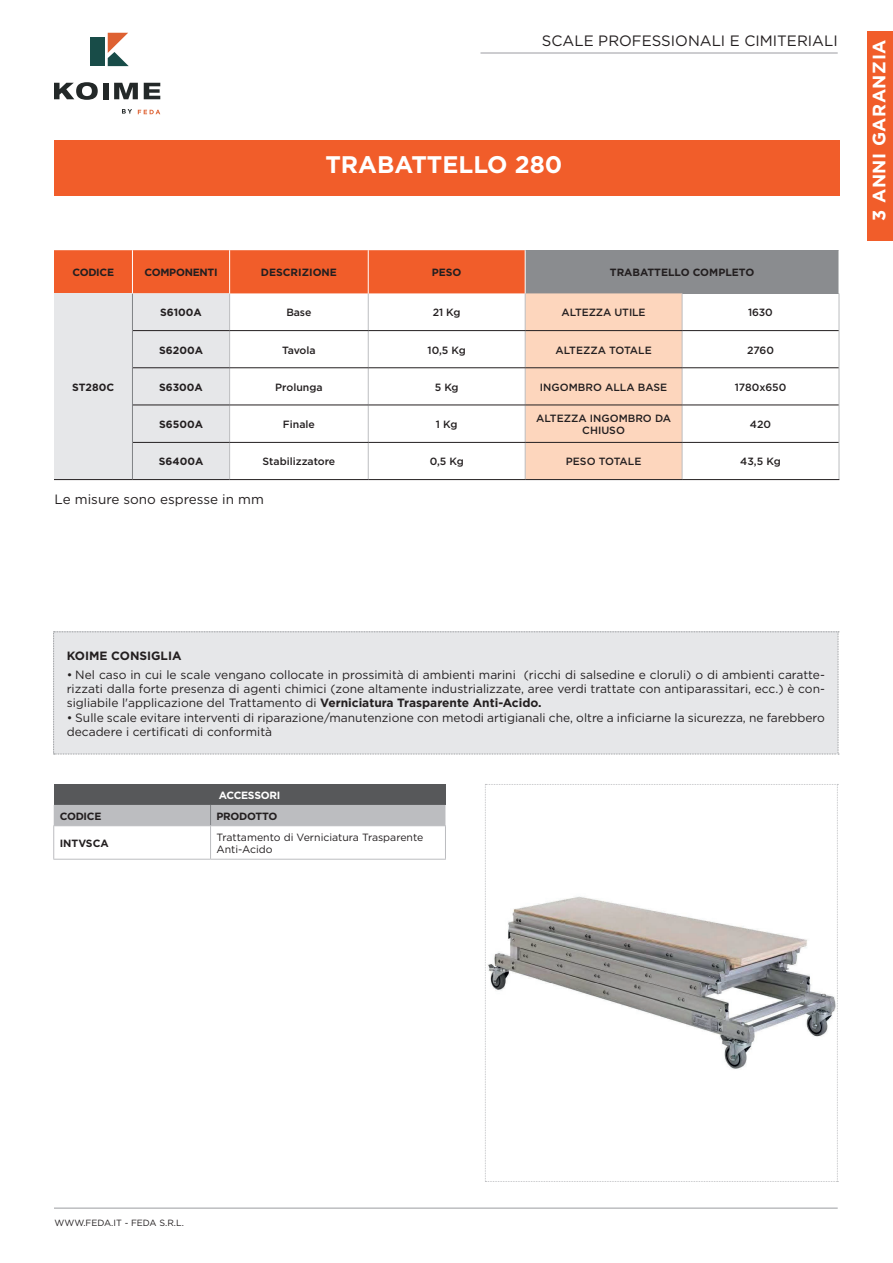
<style>
.page{position:relative;width:893px;height:1263px;background:#fff}
.page>*{position:absolute;margin:0;border:0;box-sizing:border-box;transform-origin:0 0}
.t1{font:700 24px "Gotham HTF";color:#fff}
.t2{font:700 18px "Gotham HTF";letter-spacing:.03em;color:#fff}
.t3{font:15px "Gotham HTF";color:#231f20}
.t4{font:13.5px "Gotham HTF";color:#231f20}
.t5{font:12px/14.4px "Gotham HTF";color:#231f20;text-align:justify}
.t6{font:700 12px "Gotham HTF";color:#231f20}
.t7{font:500 10.5px/12.6px "Gotham HTF";color:#231f20;text-align:center}
.t8{font:700 10.5px "Gotham HTF";color:#231f20}
.t9{font:10.5px/12.6px "Gotham HTF";color:#231f20}
.t10{font:700 10.5px "Gotham HTF";letter-spacing:-.025em;color:#231f20}
.t11{font:700 10.5px "Gotham HTF";letter-spacing:-.025em;color:#fff}
.t12{font:9px "Gotham HTF";color:#231f20}
.s1{font-weight:700}
</style>
<div class="page">
<svg style="left:54px;top:82px;width:44px;height:18px"></svg>
<div style="left:103px;top:83px;width:5px;height:16px;background:#232828"></div>
<svg style="left:114px;top:83px;width:24px;height:16px"></svg>
<svg style="left:144px;top:83px;width:16px;height:16px"></svg>
<div style="left:90px;top:38px;width:14px;height:28px;background:#184c48"></div>
<svg style="left:108px;top:33px;width:21px;height:33px"></svg>
<svg style="left:122px;top:109px;width:10px;height:5px"></svg>
<svg style="left:138px;top:110px;width:22px;height:4px"></svg>
<hr style="left:54px;top:1207px;width:784px;height:2px;background:#bcbdc0">
<hr style="left:480px;top:52px;width:358px;height:2px;background:#bcbdc0">
<div style="left:867px;top:31px;width:26px;height:210px;background:#f15d2a"></div>
<div style="left:54px;top:140px;width:786px;height:56px;background:#f15d2a"></div>
<div style="left:525px;top:250px;width:314px;height:43px;background:#8a8c8f"></div>
<svg style="left:54px;top:250px;width:628px;height:229px"></svg>
<hr style="left:229px;top:293px;width:1px;height:37px;background:#bcbdc0">
<hr style="left:368px;top:293px;width:1px;height:37px;background:#bcbdc0">
<hr style="left:525px;top:293px;width:1px;height:37px;background:#bcbdc0">
<hr style="left:682px;top:293px;width:1px;height:37px;background:#bcbdc0">
<hr style="left:839px;top:293px;width:1px;height:38px;background:#bcbdc0">
<hr style="left:229px;top:331px;width:1px;height:36px;background:#bcbdc0">
<hr style="left:368px;top:331px;width:1px;height:36px;background:#bcbdc0">
<hr style="left:525px;top:331px;width:1px;height:36px;background:#bcbdc0">
<hr style="left:682px;top:331px;width:1px;height:36px;background:#bcbdc0">
<hr style="left:839px;top:331px;width:1px;height:37px;background:#bcbdc0">
<hr style="left:229px;top:368px;width:1px;height:37px;background:#bcbdc0">
<hr style="left:368px;top:368px;width:1px;height:37px;background:#bcbdc0">
<hr style="left:525px;top:368px;width:1px;height:37px;background:#bcbdc0">
<hr style="left:682px;top:368px;width:1px;height:37px;background:#bcbdc0">
<hr style="left:839px;top:368px;width:1px;height:37px;background:#bcbdc0">
<hr style="left:229px;top:405px;width:1px;height:37px;background:#bcbdc0">
<hr style="left:368px;top:405px;width:1px;height:37px;background:#bcbdc0">
<hr style="left:525px;top:405px;width:1px;height:37px;background:#bcbdc0">
<hr style="left:682px;top:405px;width:1px;height:37px;background:#bcbdc0">
<hr style="left:839px;top:405px;width:1px;height:37px;background:#bcbdc0">
<hr style="left:229px;top:443px;width:1px;height:36px;background:#bcbdc0">
<hr style="left:368px;top:443px;width:1px;height:36px;background:#bcbdc0">
<hr style="left:525px;top:443px;width:1px;height:36px;background:#bcbdc0">
<hr style="left:682px;top:443px;width:1px;height:36px;background:#bcbdc0">
<hr style="left:839px;top:442px;width:1px;height:37px;background:#bcbdc0">
<hr style="left:229px;top:250px;width:1px;height:43px;background:#fff">
<hr style="left:368px;top:250px;width:1px;height:43px;background:#fff">
<hr style="left:525px;top:250px;width:1px;height:43px;background:#fff">
<hr style="left:132px;top:293px;width:1px;height:38px;background:#808285">
<hr style="left:132px;top:331px;width:1px;height:37px;background:#808285">
<hr style="left:132px;top:368px;width:1px;height:37px;background:#808285">
<hr style="left:132px;top:405px;width:1px;height:37px;background:#808285">
<hr style="left:132px;top:442px;width:1px;height:37px;background:#808285">
<hr style="left:132px;top:250px;width:1px;height:43px;background:#fff">
<hr style="left:133px;top:330px;width:97px;height:1px;background:#231f20">
<hr style="left:230px;top:330px;width:138px;height:1px;background:#231f20">
<hr style="left:368px;top:330px;width:157px;height:1px;background:#231f20">
<hr style="left:525px;top:330px;width:157px;height:1px;background:#231f20">
<hr style="left:682px;top:330px;width:157px;height:1px;background:#231f20">
<hr style="left:133px;top:367px;width:97px;height:1px;background:#231f20">
<hr style="left:230px;top:367px;width:138px;height:1px;background:#231f20">
<hr style="left:368px;top:367px;width:157px;height:1px;background:#231f20">
<hr style="left:525px;top:367px;width:157px;height:1px;background:#231f20">
<hr style="left:682px;top:367px;width:157px;height:1px;background:#231f20">
<hr style="left:133px;top:405px;width:97px;height:1px;background:#231f20">
<hr style="left:230px;top:405px;width:138px;height:1px;background:#231f20">
<hr style="left:368px;top:405px;width:157px;height:1px;background:#231f20">
<hr style="left:525px;top:405px;width:157px;height:1px;background:#231f20">
<hr style="left:682px;top:405px;width:157px;height:1px;background:#231f20">
<hr style="left:133px;top:442px;width:97px;height:1px;background:#231f20">
<hr style="left:230px;top:442px;width:138px;height:1px;background:#231f20">
<hr style="left:368px;top:442px;width:157px;height:1px;background:#231f20">
<hr style="left:525px;top:442px;width:157px;height:1px;background:#231f20">
<hr style="left:682px;top:442px;width:157px;height:1px;background:#231f20">
<hr style="left:54px;top:479px;width:78px;height:1px;background:#231f20">
<hr style="left:132px;top:479px;width:98px;height:1px;background:#231f20">
<hr style="left:230px;top:479px;width:138px;height:1px;background:#231f20">
<hr style="left:368px;top:479px;width:157px;height:1px;background:#231f20">
<hr style="left:525px;top:479px;width:157px;height:1px;background:#231f20">
<hr style="left:682px;top:479px;width:157px;height:1px;background:#231f20">
<svg style="left:485px;top:784px;width:353px;height:398px"></svg>
<div style="left:54px;top:784px;width:391px;height:21px;background:#57585a"></div>
<div style="left:54px;top:805px;width:391px;height:20px;background:#bcbdc0"></div>
<hr style="left:53px;top:825px;width:158px;height:1px;background:#bcbdc0">
<hr style="left:211px;top:825px;width:235px;height:1px;background:#bcbdc0">
<hr style="left:53px;top:859px;width:158px;height:1px;background:#bcbdc0">
<hr style="left:211px;top:859px;width:235px;height:1px;background:#bcbdc0">
<hr style="left:53px;top:826px;width:1px;height:33px;background:#bcbdc0">
<hr style="left:210px;top:826px;width:1px;height:33px;background:#bcbdc0">
<hr style="left:445px;top:826px;width:1px;height:33px;background:#bcbdc0">
<div style="left:53px;top:631px;width:786px;height:124px;background:#e6e7e9"></div>
<p class="t3" style="left:542px;top:33px;width:297px">SCALE PROFESSIONALI E CIMITERIALI</p>
<h2 class="t2" style="left:869px;top:221px;width:183px;rotate:-90deg">3 ANNI GARANZIA</h2>
<p class="t1" style="left:325px;top:151px;width:239px">TRABATTELLO 280</p>
<p class="t8" style="left:72px;top:266px;width:43px">CODICE</p>
<p class="t10" style="left:144px;top:266px;width:75px">COMPONENTI</p>
<p class="t8" style="left:261px;top:266px;width:78px">DESCRIZIONE</p>
<p class="t8" style="left:432px;top:266px;width:31px">PESO</p>
<p class="t8" style="left:610px;top:266px;width:146px">TRABATTELLO COMPLETO</p>
<p class="t8" style="left:72px;top:381px;width:43px">ST280C</p>
<p class="t8" style="left:160px;top:307px;width:43px">S6100A</p>
<p class="t7" style="left:286px;top:306px;width:27px">Base</p>
<p class="t7" style="left:433px;top:306px;width:29px">21 Kg</p>
<p class="t7" style="left:562px;top:306px;width:86px">ALTEZZA UTILE</p>
<p class="t7" style="left:748px;top:306px;width:26px">1630</p>
<p class="t8" style="left:159px;top:344px;width:45px">S6200A</p>
<p class="t7" style="left:282px;top:343px;width:35px">Tavola</p>
<p class="t7" style="left:428px;top:343px;width:40px">10,5 Kg</p>
<p class="t7" style="left:555px;top:343px;width:98px">ALTEZZA TOTALE</p>
<p class="t7" style="left:747px;top:343px;width:29px">2760</p>
<p class="t8" style="left:159px;top:381px;width:45px">S6300A</p>
<p class="t7" style="left:275px;top:381px;width:49px">Prolunga</p>
<p class="t7" style="left:435px;top:381px;width:25px">5 Kg</p>
<p class="t7" style="left:540px;top:381px;width:129px">INGOMBRO ALLA BASE</p>
<p class="t7" style="left:735px;top:381px;width:53px">1780x650</p>
<p class="t8" style="left:159px;top:418px;width:45px">S6500A</p>
<p class="t7" style="left:283px;top:418px;width:33px">Finale</p>
<p class="t7" style="left:436px;top:418px;width:23px">1 Kg</p>
<p class="t7" style="left:536px;top:412px;width:136px">ALTEZZA INGOMBRO DA<br>CHIUSO</p>
<p class="t7" style="left:750px;top:418px;width:23px">420</p>
<p class="t8" style="left:159px;top:456px;width:46px">S6400A</p>
<p class="t7" style="left:263px;top:455px;width:74px">Stabilizzatore</p>
<p class="t7" style="left:430px;top:455px;width:36px">0,5 Kg</p>
<p class="t7" style="left:566px;top:455px;width:77px">PESO TOTALE</p>
<p class="t7" style="left:740px;top:455px;width:42px">43,5 Kg</p>
<p class="t4" style="left:55px;top:492px;width:211px">Le misure sono espresse in mm</p>
<p class="t6" style="left:67px;top:649px;width:116px">KOIME CONSIGLIA</p>
<p class="t5" style="left:67px;top:667px;width:760px">• Nel caso in cui le scale vengano collocate in prossimità di ambienti marini (ricchi di salsedine e cloruli) o di ambienti caratte&shy;rizzati dalla forte presenza di agenti chimici (zone altamente industrializzate, aree verdi trattate con antiparassitari, ecc.) è con&shy;sigliabile l'applicazione del Trattamento di <span class="s1">Verniciatura Trasparente Anti-Acido.</span></p>
<p class="t5" style="left:67px;top:710px;width:760px">• Sulle scale evitare interventi di riparazione/manutenzione con metodi artigianali che, oltre a inficiarne la sicurezza, ne farebbero decadere i certificati di conformità</p>
<p class="t11" style="left:219px;top:789px;width:63px">ACCESSORI</p>
<p class="t8" style="left:60px;top:810px;width:43px">CODICE</p>
<p class="t10" style="left:217px;top:810px;width:62px">PRODOTTO</p>
<p class="t8" style="left:60px;top:837px;width:51px">INTVSCA</p>
<p class="t9" style="left:217px;top:830px;width:208px">Trattamento di Verniciatura Trasparente<br>Anti-Acido</p>
<p class="t12" style="left:55px;top:1217px;width:131px">WWW.FEDA.IT - FEDA S.R.L.</p>
</div>
